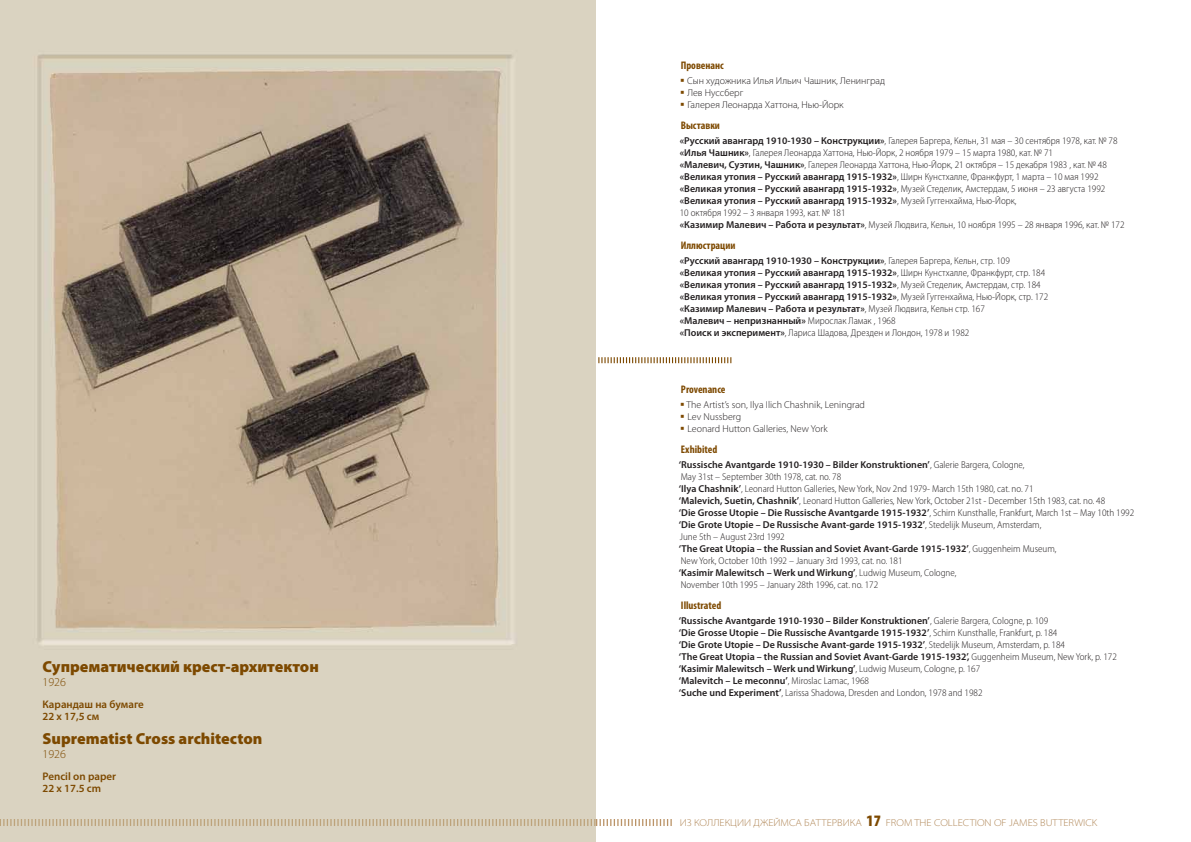
<style>
.page{position:relative;width:1191px;height:842px;background:#fff}
.page>*{position:absolute;margin:0;border:0;box-sizing:border-box;transform-origin:0 0}
.t1{font:900 16px "Myriad Pro";color:#7d4900}
.t2{font:300 12px "Myriad Pro";color:#7d4900}
.t3{font:700 condensed 11px "Myriad Pro";color:#7d4900}
.t4{font:600 11px/12px "Myriad Pro";color:#7d4900}
.t5{font:300 semi-condensed 10px/12px "Myriad Pro";color:#231f20}
.t6{font:600 10px/12px "Myriad Pro";color:#231f20}
.t7{font:300 10px "Myriad Pro";color:#231f20}
.t8{font:300 semi-expanded 10px "Myriad Pro";color:#ae8352}
.s1{color:#7d4900}
.s2{font-weight:600;font-stretch:normal}
.s3{font-weight:300;font-stretch:semi-condensed}
.s4{font-weight:900;font-stretch:condensed;font-size:16px;color:#7d4900}
</style>
<div class="page">
<img style="left:0;top:0;width:595px;height:842px">
<svg style="left:0;top:819px;width:672px;height:7px;background:#d1c3aa"></svg>
<svg style="left:598px;top:357px;width:133px;height:6px"></svg>
<h1 class="t1" style="left:43px;top:658px;width:278px">Супрематический крест-архитектон</h1>
<p class="t2" style="left:43px;top:675px;width:25px">1926</p>
<p class="t4" style="left:43px;top:698px;width:103px">Карандаш на бумаге<br>22 x 17,5 см</p>
<h1 class="t1" style="left:43px;top:730px;width:221px">Suprematist Cross architecton</h1>
<p class="t2" style="left:43px;top:747px;width:25px">1926</p>
<p class="t4" style="left:43px;top:770px;width:75px">Pencil on paper<br>22 x 17.5 cm</p>
<p class="t3" style="left:680px;top:58px;width:45px">Провенанс</p>
<p class="t7" style="left:680px;top:75px;width:206px"><span class="s1">▪</span> Сын художника Илья Ильич Чашник, Ленинград</p>
<p class="t7" style="left:680px;top:87px;width:65px"><span class="s1">▪</span> Лев Нуссберг</p>
<p class="t7" style="left:680px;top:99px;width:165px"><span class="s1">▪</span> Галерея Леонарда Хаттона, Нью-Йорк</p>
<p class="t3" style="left:680px;top:118px;width:41px">Выставки</p>
<p class="t5" style="left:679px;top:135px;width:446px"><span class="s2">«Русский авангард 1910-1930 – Конструкции»</span>, Галерея Баргера, Кельн, 31 мая – 30 сентября 1978, кат. № 78 <span class="s2">«Илья Чашник»</span>, Галерея Леонарда Хаттона, Нью-Йорк, 2 ноября 1979 – 15 марта 1980, кат. № 71<br><span class="s2">«Малевич, Суэтин, Чашник»</span>, Галерея Леонарда Хаттона, Нью-Йорк, 21 октября – 15 декабря 1983 , кат. № 48 <span class="s2">«Великая утопия – Русский авангард 1915-1932»</span>, Ширн Кунстхалле, Франкфурт, 1 марта – 10 мая 1992 <span class="s2">«Великая утопия – Русский авангард 1915-1932»</span>, Музей Стеделик, Амстердам, 5 июня – 23 августа 1992 <span class="s2">«Великая утопия – Русский авангард 1915-1932»</span>, Музей Гуггенхайма, Нью-Йорк,<br>10 октября 1992 – 3 января 1993, кат. № 181<br><span class="s2">«Казимир Малевич – Работа и результат»</span>, Музей Людвига, Кельн, 10 ноября 1995 – 28 января 1996, кат. № 172</p>
<p class="t3" style="left:680px;top:238px;width:56px">Иллюстрации</p>
<p class="t6" style="left:680px;top:254px;width:370px">«Русский авангард 1910-1930 – Конструкции»<span class="s3">, Галерея Баргера, Кельн, стр. 109 </span>«Великая утопия – Русский авангард 1915-1932»<span class="s3">, Ширн Кунстхалле, Франкфурт, стр. 184 </span>«Великая утопия – Русский авангард 1915-1932»<span class="s3">, Музей Стеделик, Амстердам, стр. 184 </span>«Великая утопия – Русский авангард 1915-1932»<span class="s3">, Музей Гуггенхайма, Нью-Йорк, стр. 172 </span>«Казимир Малевич – Работа и результат»<span class="s3">, Музей Людвига, Кельн стр. 167<br></span>«Малевич – непризнанный» <span class="s3">Мирослак Ламак , 1968<br></span>«Поиск и эксперимент»<span class="s3">, Лариса Шадова, Дрезден и Лондон, 1978 и 1982</span></p>
<p class="t3" style="left:681px;top:382px;width:46px">Provenance</p>
<p class="t7" style="left:680px;top:399px;width:186px"><span class="s1">▪</span> The Artist’s son, Ilya Ilich Chashnik, Leningrad</p>
<p class="t7" style="left:680px;top:411px;width:63px"><span class="s1">▪</span> Lev Nussberg</p>
<p class="t7" style="left:680px;top:423px;width:149px"><span class="s1">▪</span> Leonard Hutton Galleries, New York</p>
<p class="t3" style="left:681px;top:442px;width:38px">Exhibited</p>
<p class="t5" style="left:679px;top:459px;width:457px"><span class="s2">‘Russische Avantgarde 1910-1930 – Bilder Konstruktionen’</span>, Galerie Bargera, Cologne,<br>May 31st – September 30th 1978, cat. no. 78<br><span class="s2">‘Ilya Chashnik’</span>, Leonard Hutton Galleries, New York, Nov 2nd 1979- March 15th 1980, cat. no. 71<br><span class="s2">‘Malevich, Suetin, Chashnik’</span>, Leonard Hutton Galleries, New York, October 21st - December 15th 1983, cat. no. 48<br><span class="s2">‘Die Grosse Utopie – Die Russische Avantgarde 1915-1932’</span>, Schirn Kunsthalle, Frankfurt, March 1st – May 10th 1992 <span class="s2">‘Die Grote Utopie – De Russische Avant-garde 1915-1932’</span>, Stedelijk Museum, Amsterdam,<br>June 5th – August 23rd 1992<br><span class="s2">‘The Great Utopia – the Russian and Soviet Avant-Garde 1915-1932’</span>, Guggenheim Museum,<br>New York, October 10th 1992 – January 3rd 1993, cat. no. 181<br><span class="s2">‘Kasimir Malewitsch – Werk und Wirkung’</span>, Ludwig Museum, Cologne,<br>November 10th 1995 – January 28th 1996, cat. no. 172</p>
<p class="t3" style="left:681px;top:598px;width:42px">Illustrated</p>
<p class="t6" style="left:679px;top:614px;width:439px">‘Russische Avantgarde 1910-1930 – Bilder Konstruktionen’<span class="s3">, Galerie Bargera, Cologne, p. 109<br></span>‘Die Grosse Utopie – Die Russische Avantgarde 1915-1932’<span class="s3">, Schirn Kunsthalle, Frankfurt, p. 184<br></span>‘Die Grote Utopie – De Russische Avant-garde 1915-1932’<span class="s3">, Stedelijk Museum, Amsterdam, p. 184<br></span>‘The Great Utopia – the Russian and Soviet Avant-Garde 1915-1932’, <span class="s3">Guggenheim Museum, New York, p. 172 </span>‘Kasimir Malewitsch – Werk und Wirkung’<span class="s3">, Ludwig Museum, Cologne, p. 167<br></span>‘Malevitch – Le meconnu’<span class="s3">, Miroslac Lamac, 1968<br></span>‘Suche und Experiment’<span class="s3">, Larissa Shadowa, Dresden and London, 1978 and 1982</span></p>
<p class="t8" style="left:680px;top:817px;width:419px">ИЗ КОЛЛЕКЦИИ ДЖЕЙМСА БАТТЕРВИКА <span class="s4">17</span> FROM THE COLLECTION OF JAMES BUTTERWICK</p>
</div>
